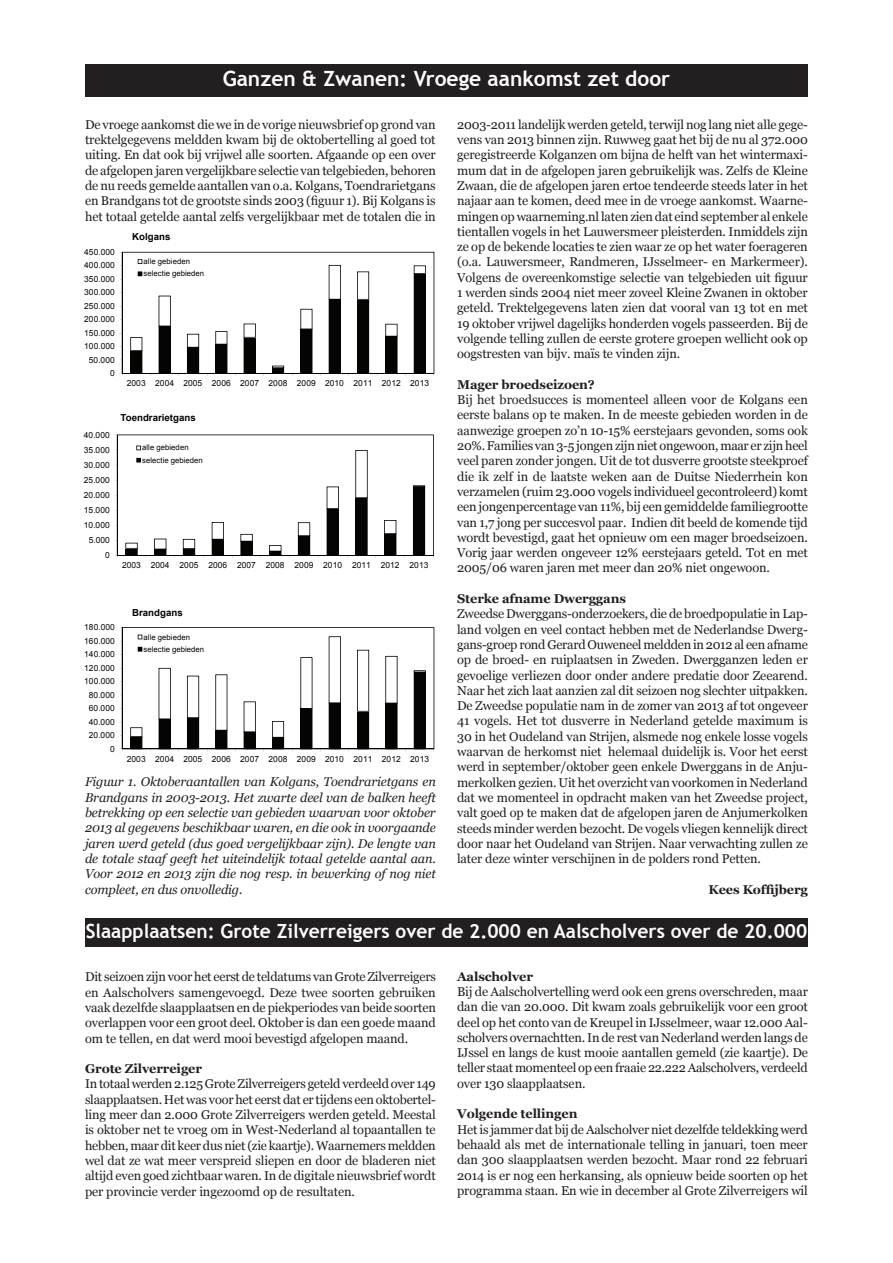
<style>
.page{position:relative;width:893px;height:1263px;background:#fff}
.page>*{position:absolute;margin:0;border:0;box-sizing:border-box;transform-origin:0 0}
.t1{font:700 21px "Trebuchet MS";color:#fff}
.t2{font:700 19.5px "Trebuchet MS";color:#fff}
.t3{font:12.75px/15.3px "Georgia";letter-spacing:-.01em;color:#231f20;text-align:justify}
.t4{font:italic 12.75px/15.3px "Georgia";letter-spacing:-.01em;color:#231f20;text-align:justify}
.t5{font:700 12.75px "Georgia";letter-spacing:-.01em;color:#231f20}
.t6{font:700 9.75px "Arial";color:#040503}
.t7{font:8.4px "Arial";color:#040503}
.t8{font:7.8px/12.1px "Arial";letter-spacing:.005em;color:#040503}
</style>
<div class="page">
<div style="left:85px;top:64px;width:723px;height:32px;background:#231f20"></div>
<div style="left:85px;top:918px;width:723px;height:29px;background:#231f20"></div>
<svg style="left:115px;top:434px;width:319px;height:124px"></svg>
<svg style="left:120px;top:627px;width:315px;height:124px"></svg>
<svg style="left:120px;top:252px;width:315px;height:124px"></svg>
<h1 class="t1" style="left:223px;top:66px;width:449px">Ganzen &amp; Zwanen: Vroege aankomst zet door</h1>
<p class="t3" style="left:85px;top:117px;width:352px">De vroege aankomst die we in de vorige nieuwsbrief op grond van trektelgegevens meldden kwam bij de oktobertelling al goed tot uiting. En dat ook bij vrijwel alle soorten. Afgaande op een over de afgelopen jaren vergelijkbare selectie van telgebieden, behoren de nu reeds gemelde aantallen van o.a. Kolgans, Toendrarietgans en Brandgans tot de grootste sinds 2003 (figuur 1). Bij Kolgans is het totaal getelde aantal zelfs vergelijkbaar met de totalen die in</p>
<p class="t3" style="left:457px;top:117px;width:352px">2003-2011 landelijk werden geteld, terwijl nog lang niet alle gege&shy;vens van 2013 binnen zijn. Ruwweg gaat het bij de nu al 372.000 geregistreerde Kolganzen om bijna de helft van het wintermaxi&shy;mum dat in de afgelopen jaren gebruikelijk was. Zelfs de Kleine Zwaan, die de afgelopen jaren ertoe tendeerde steeds later in het najaar aan te komen, deed mee in de vroege aankomst. Waarne&shy;mingen op waarneming.nl laten zien dat eind september al enkele tientallen vogels in het Lauwersmeer pleisterden. Inmiddels zijn ze op de bekende locaties te zien waar ze op het water foerageren (o.a. Lauwersmeer, Randmeren, IJsselmeer- en Markermeer).<br>Volgens de overeenkomstige selectie van telgebieden uit figuur 1 werden sinds 2004 niet meer zoveel Kleine Zwanen in oktober geteld. Trektelgegevens laten zien dat vooral van 13 tot en met 19 oktober vrijwel dagelijks honderden vogels passeerden. Bij de volgende telling zullen de eerste grotere groepen wellicht ook op oogstresten van bijv. maïs te vinden zijn.</p>
<p class="t5" style="left:457px;top:376px;width:139px">Mager broedseizoen?</p>
<p class="t3" style="left:457px;top:392px;width:352px">Bij het broedsucces is momenteel alleen voor de Kolgans een eerste balans op te maken. In de meeste gebieden worden in de aanwezige groepen zo’n 10-15% eerstejaars gevonden, soms ook 20%. Families van 3-5 jongen zijn niet ongewoon, maar er zijn heel veel paren zonder jongen. Uit de tot dusverre grootste steekproef die ik zelf in de laatste weken aan de Duitse Niederrhein kon verzamelen (ruim 23.000 vogels individueel gecontroleerd) komt een jongenpercentage van 11%, bij een gemiddelde familiegrootte van 1,7 jong per succesvol paar. Indien dit beeld de komende tijd wordt bevestigd, gaat het opnieuw om een mager broedseizoen.<br>Vorig jaar werden ongeveer 12% eerstejaars geteld. Tot en met 2005/06 waren jaren met meer dan 20% niet ongewoon.</p>
<p class="t5" style="left:457px;top:590px;width:170px">Sterke afname Dwerggans</p>
<p class="t3" style="left:457px;top:607px;width:352px">Zweedse Dwerggans-onderzoekers, die de broedpopulatie in Lap&shy;land volgen en veel contact hebben met de Nederlandse Dwerg&shy;gans-groep rond Gerard Ouweneel meldden in 2012 al een afname op de broed- en ruiplaatsen in Zweden. Dwergganzen leden er gevoelige verliezen door onder andere predatie door Zeearend.<br>Naar het zich laat aanzien zal dit seizoen nog slechter uitpakken.<br>De Zweedse populatie nam in de zomer van 2013 af tot ongeveer 41 vogels. Het tot dusverre in Nederland getelde maximum is 30 in het Oudeland van Strijen, alsmede nog enkele losse vogels waarvan de herkomst niet helemaal duidelijk is. Voor het eerst werd in september/oktober geen enkele Dwerggans in de Anju&shy;merkolken gezien. Uit het overzicht van voorkomen in Nederland dat we momenteel in opdracht maken van het Zweedse project, valt goed op te maken dat de afgelopen jaren de Anjumerkolken steeds minder werden bezocht. De vogels vliegen kennelijk direct door naar het Oudeland van Strijen. Naar verwachting zullen ze later deze winter verschijnen in de polders rond Petten.</p>
<p class="t5" style="left:708px;top:881px;width:101px">Kees Koffijberg</p>
<p class="t6" style="left:132px;top:231px;width:40px">Kolgans</p>
<p class="t8" style="left:144px;top:255px;width:62px">alle gebieden selectie gebieden</p>
<p class="t7" style="left:84px;top:246px;width:32px">450.000</p>
<p class="t7" style="left:84px;top:260px;width:32px">400.000</p>
<p class="t7" style="left:84px;top:273px;width:32px">350.000</p>
<p class="t7" style="left:84px;top:287px;width:32px">300.000</p>
<p class="t7" style="left:84px;top:300px;width:32px">250.000</p>
<p class="t7" style="left:84px;top:314px;width:32px">200.000</p>
<p class="t7" style="left:84px;top:327px;width:32px">150.000</p>
<p class="t7" style="left:84px;top:341px;width:32px">100.000</p>
<p class="t7" style="left:89px;top:354px;width:27px">50.000</p>
<p class="t7" style="left:110px;top:368px;width:6px">0</p>
<p class="t7" style="left:127px;top:378px;width:304px">2003 2004 2005 2006 2007 2008 2009 2010 2011 2012 2013</p>
<p class="t6" style="left:121px;top:411px;width:77px">Toendrarietgans</p>
<p class="t8" style="left:142px;top:442px;width:62px">alle gebieden selectie gebieden</p>
<p class="t7" style="left:84px;top:429px;width:27px">40.000</p>
<p class="t7" style="left:84px;top:444px;width:27px">35.000</p>
<p class="t7" style="left:84px;top:459px;width:27px">30.000</p>
<p class="t7" style="left:84px;top:474px;width:27px">25.000</p>
<p class="t7" style="left:84px;top:489px;width:27px">20.000</p>
<p class="t7" style="left:84px;top:504px;width:27px">15.000</p>
<p class="t7" style="left:84px;top:520px;width:27px">10.000</p>
<p class="t7" style="left:89px;top:535px;width:23px">5.000</p>
<p class="t7" style="left:105px;top:550px;width:6px">0</p>
<p class="t7" style="left:122px;top:560px;width:308px">2003 2004 2005 2006 2007 2008 2009 2010 2011 2012 2013</p>
<p class="t6" style="left:132px;top:606px;width:52px">Brandgans</p>
<p class="t8" style="left:144px;top:631px;width:62px">alle gebieden selectie gebieden</p>
<p class="t7" style="left:84px;top:622px;width:32px">180.000</p>
<p class="t7" style="left:84px;top:635px;width:32px">160.000</p>
<p class="t7" style="left:84px;top:649px;width:32px">140.000</p>
<p class="t7" style="left:84px;top:662px;width:32px">120.000</p>
<p class="t7" style="left:84px;top:676px;width:32px">100.000</p>
<p class="t7" style="left:89px;top:689px;width:27px">80.000</p>
<p class="t7" style="left:89px;top:703px;width:27px">60.000</p>
<p class="t7" style="left:89px;top:716px;width:27px">40.000</p>
<p class="t7" style="left:89px;top:730px;width:27px">20.000</p>
<p class="t7" style="left:110px;top:743px;width:6px">0</p>
<p class="t7" style="left:127px;top:753px;width:304px">2003 2004 2005 2006 2007 2008 2009 2010 2011 2012 2013</p>
<p class="t4" style="left:85px;top:774px;width:352px">Figuur 1. Oktoberaantallen van Kolgans, Toendrarietgans en Brandgans in 2003-2013. Het zwarte deel van de balken heeft betrekking op een selectie van gebieden waarvan voor oktober 2013 al gegevens beschikbaar waren, en die ook in voorgaande jaren werd geteld (dus goed vergelijkbaar zijn). De lengte van de totale staaf geeft het uiteindelijk totaal getelde aantal aan.<br>Voor 2012 en 2013 zijn die nog resp. in bewerking of nog niet compleet, en dus onvolledig.</p>
<h2 class="t2" style="left:86px;top:919px;width:723px">Slaapplaatsen: Grote Zilverreigers over de 2.000 en Aalscholvers over de 20.000</h2>
<p class="t3" style="left:85px;top:969px;width:352px">Dit seizoen zijn voor het eerst de teldatums van Grote Zilverreigers en Aalscholvers samengevoegd. Deze twee soorten gebruiken vaak dezelfde slaapplaatsen en de piekperiodes van beide soorten overlappen voor een groot deel. Oktober is dan een goede maand om te tellen, en dat werd mooi bevestigd afgelopen maand.</p>
<p class="t5" style="left:85px;top:1060px;width:119px">Grote Zilverreiger</p>
<p class="t3" style="left:85px;top:1077px;width:352px">In totaal werden 2.125 Grote Zilverreigers geteld verdeeld over 149 slaapplaatsen. Het was voor het eerst dat er tijdens een oktobertel&shy;ling meer dan 2.000 Grote Zilverreigers werden geteld. Meestal is oktober net te vroeg om in West-Nederland al topaantallen te hebben, maar dit keer dus niet (zie kaartje). Waarnemers meldden wel dat ze wat meer verspreid sliepen en door de bladeren niet altijd even goed zichtbaar waren. In de digitale nieuwsbrief wordt per provincie verder ingezoomd op de resultaten.</p>
<p class="t5" style="left:457px;top:968px;width:78px">Aalscholver</p>
<p class="t3" style="left:457px;top:984px;width:352px">Bij de Aalscholvertelling werd ook een grens overschreden, maar dan die van 20.000. Dit kwam zoals gebruikelijk voor een groot deel op het conto van de Kreupel in IJsselmeer, waar 12.000 Aal&shy;scholvers overnachtten. In de rest van Nederland werden langs de IJssel en langs de kust mooie aantallen gemeld (zie kaartje). De teller staat momenteel op een fraaie 22.222 Aalscholvers, verdeeld over 130 slaapplaatsen.</p>
<p class="t5" style="left:457px;top:1106px;width:122px">Volgende tellingen</p>
<p class="t3" style="left:457px;top:1122px;width:352px">Het is jammer dat bij de Aalscholver niet dezelfde teldekking werd behaald als met de internationale telling in januari, toen meer dan 300 slaapplaatsen werden bezocht. Maar rond 22 februari 2014 is er nog een herkansing, als opnieuw beide soorten op het programma staan. En wie in december al Grote Zilverreigers wil</p>
</div>
